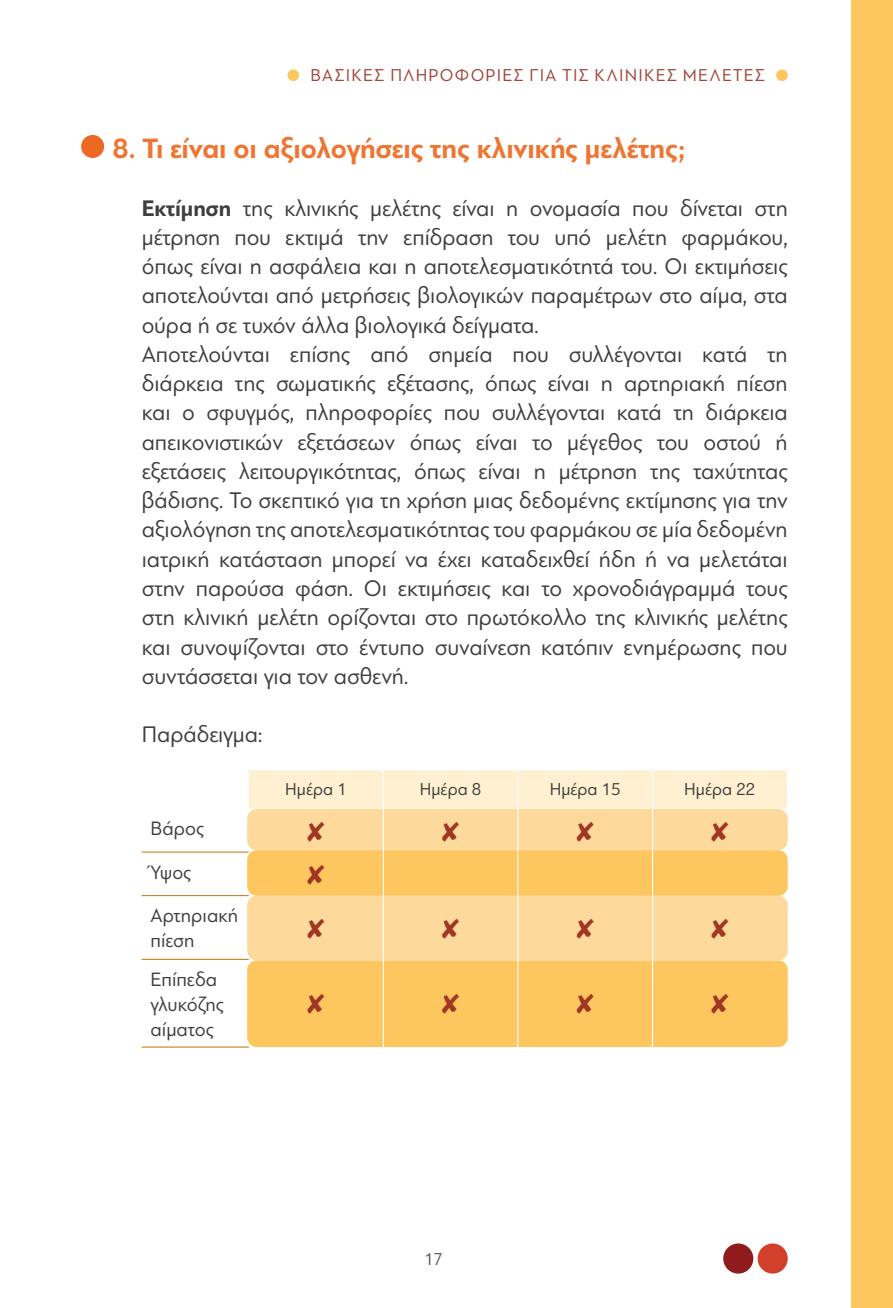
<style>
.page{position:relative;width:893px;height:1308px;background:#fff}
.page>*{position:absolute;margin:0;border:0;box-sizing:border-box;transform-origin:0 0}
.t1{font:700 29.25px "PF Bague Sans Pro";color:#ee7632}
.txt{font:23.62px/29.2px "PF Bague Sans Pro";color:#3e3e3f;text-align:justify;scale:.96 1}
.t2{font:20.25px/24.8px "PF Bague Sans Pro";color:#3e3e3f;scale:.96 1}
.t3{font:18px "PF Bague Sans Pro";letter-spacing:.08em;color:#a1463a;scale:.96 1}
.t4{font:18px "PF Bague Sans Pro";color:#3e3e3f;scale:.96 1}
.t5{font:18px "PF Bague Sans Pro";color:#57585a;scale:.96 1}
.s1{font-weight:700}
</style>
<div class="page">
<div style="left:287px;top:69px;width:12px;height:12px;background:#fec65f;border-radius:50%"></div>
<div style="left:776px;top:69px;width:12px;height:12px;background:#fec65f;border-radius:50%"></div>
<div style="left:851px;top:0;width:42px;height:1307px;background:#fec65f"></div>
<div style="left:723px;top:1243px;width:30px;height:30px;background:#901b1d;border-radius:50%"></div>
<div style="left:758px;top:1243px;width:30px;height:30px;background:#d23f2a;border-radius:50%"></div>
<div style="left:81px;top:135px;width:23px;height:23px;background:#ec6823;border-radius:50%"></div>
<div style="left:247px;top:809px;width:541px;height:41px;background:#fed99c;border-radius:10px"></div>
<div style="left:247px;top:850px;width:541px;height:45px;background:#fec65f;border-radius:10px"></div>
<div style="left:247px;top:960px;width:541px;height:87px;background:#fec65f;border-radius:10px"></div>
<div style="left:247px;top:895px;width:541px;height:65px;background:#fed99c;border-radius:10px"></div>
<div style="left:249px;top:770px;width:538px;height:38px;background:#fef0d0"></div>
<hr style="left:517px;top:808px;width:1px;height:44px;background:#fff">
<hr style="left:652px;top:808px;width:1px;height:44px;background:#fff">
<hr style="left:517px;top:852px;width:1px;height:43px;background:#fff">
<hr style="left:652px;top:852px;width:1px;height:43px;background:#fff">
<hr style="left:517px;top:895px;width:1px;height:64px;background:#fff">
<hr style="left:652px;top:895px;width:1px;height:64px;background:#fff">
<hr style="left:517px;top:959px;width:1px;height:88px;background:#fff">
<hr style="left:652px;top:959px;width:1px;height:88px;background:#fff">
<hr style="left:142px;top:851px;width:107px;height:1px;background:#c78124">
<hr style="left:142px;top:895px;width:107px;height:1px;background:#c78124">
<hr style="left:142px;top:958px;width:107px;height:2px;background:#c78124">
<hr style="left:142px;top:1046px;width:107px;height:1px;background:#c78124">
<hr style="left:383px;top:808px;width:1px;height:44px;background:#fff">
<hr style="left:383px;top:852px;width:1px;height:43px;background:#fff">
<hr style="left:383px;top:895px;width:1px;height:64px;background:#fff">
<hr style="left:383px;top:959px;width:1px;height:88px;background:#fff">
<hr style="left:383px;top:770px;width:1px;height:38px;background:#fff">
<hr style="left:517px;top:770px;width:1px;height:38px;background:#fff">
<hr style="left:652px;top:770px;width:1px;height:38px;background:#fff">
<p class="t3" style="left:310px;top:65px;width:475px">ΒΑΣΙΚΈΣ ΠΛΗΡΟΦΟΡΊ ΕΣ ΓΙΑ ΤΙΣ ΚΛΙΝΙΚΈΣ ΜΕΛΈΤΕΣ</p>
<p class="t1" style="left:113px;top:131px;width:574px">8. Τι είναι οι αξιολογήσεις της κλινικής μελέτης;</p>
<p class="txt" style="left:142px;top:193px;width:674px"><span class="s1">Εκτίμηση</span> της κλινικής μελέτης είναι η ονομασία που δίνεται στη μέτρηση που εκτιμά την επίδραση του υπό μελέτη φαρμάκου, όπως είναι η ασφάλεια και η αποτελεσματικότητά του. Οι εκτιμήσεις αποτελούνται από μετρήσεις βιολογικών παραμέτρων στο αίμα, στα ούρα ή σε τυχόν άλλα βιολογικά δείγματα.</p>
<p class="txt" style="left:142px;top:339px;width:674px">Αποτελούνται επίσης από σημεία που συλλέγονται κατά τη διάρκεια της σωματικής εξέτασης, όπως είναι η αρτηριακή πίεση και ο σφυγμός, πληροφορίες που συλλέγονται κατά τη διάρκεια απεικονιστικών εξετάσεων όπως είναι το μέγεθος του οστού ή εξετάσεις λειτουργικότητας, όπως είναι η μέτρηση της ταχύτητας βάδισης. Το σκεπτικό για τη χρήση μιας δεδομένης εκτίμησης για την αξιολόγηση της αποτελεσματικότητας του φαρμάκου σε μία δεδομένη ιατρική κατάσταση μπορεί να έχει καταδειχθεί ήδη ή να μελετάται στην παρούσα φάση. Οι εκτιμήσεις και το χρονοδιάγραμμά τους στη κλινική μελέτη ορίζονται στο πρωτόκολλο της κλινικής μελέτης και συνοψίζονται στο έντυπο συναίνεση κατόπιν ενημέρωσης που συντάσσεται για τον ασθενή.</p>
<p class="txt" style="left:142px;top:720px;width:127px">Παράδειγμα:</p>
<p class="t4" style="left:285px;top:779px;width:66px">Ημέρα 1</p>
<p class="t4" style="left:420px;top:779px;width:66px">Ημέρα 8</p>
<p class="t4" style="left:550px;top:779px;width:76px">Ημέρα 15</p>
<p class="t4" style="left:684px;top:779px;width:76px">Ημέρα 22</p>
<p class="t2" style="left:151px;top:816px;width:57px">Βάρος</p>
<p class="t2" style="left:151px;top:859px;width:44px">Ύψος</p>
<p class="t2" style="left:151px;top:903px;width:93px">Αρτηριακή</p>
<p class="t2" style="left:151px;top:928px;width:47px">πίεση</p>
<p class="t2" style="left:151px;top:967px;width:71px">Επίπεδα</p>
<p class="t2" style="left:151px;top:991px;width:78px">γλυκόζης αίματος</p>
<p class="t5" style="left:424px;top:1248px;width:21px">17</p>
</div>
